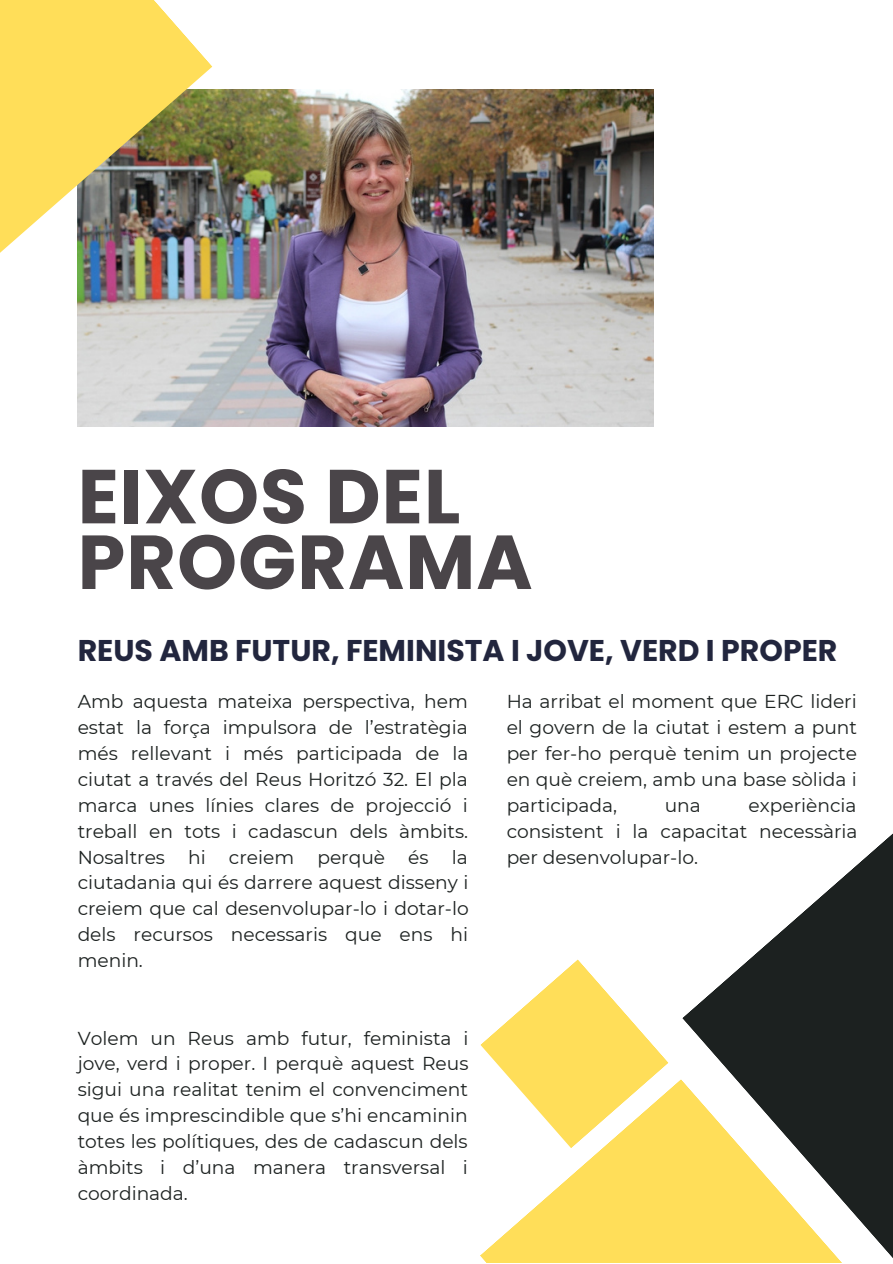
<style>
.page{position:relative;width:893px;height:1264px;background:#fff}
.page>*{position:absolute;margin:0;border:0;box-sizing:border-box;transform-origin:0 0}
.t1{font:700 76.35px/65.6px "Poppins";letter-spacing:.015em;color:#4a4549}
.t2{font:700 30px "Poppins";color:#22263e}
.t3{font:18.6px/25.8px "Montserrat";color:#1c2120;text-align:justify}
</style>
<div class="page">
<svg style="left:480px;top:1079px;width:202px;height:183px;fill:#ffde59"></svg>
<svg style="left:480px;top:959px;width:188px;height:189px"></svg>
<svg style="left:682px;top:834px;width:210px;height:428px"></svg>
<img style="left:78px;top:89px;width:575px;height:337px">
<img style="left:0;top:0;width:212px;height:273px">
<h1 class="t1" style="left:78px;top:464px;width:456px">EIXOS DEL<br>PROGRAMA</h1>
<h2 class="t2" style="left:78px;top:629px;width:761px">REUS AMB FUTUR, FEMINISTA I JOVE, VERD I PROPER</h2>
<p class="t3" style="left:78px;top:688px;width:392px">Amb aquesta mateixa perspectiva, hem estat la força impulsora de l’estratègia més rellevant i més participada de la ciutat a través del Reus Horitzó 32. El pla marca unes línies clares de projecció i treball en tots i cadascun dels àmbits.<br>Nosaltres hi creiem perquè és la ciutadania qui és darrere aquest disseny i creiem que cal desenvolupar-lo i dotar-lo dels recursos necessaris que ens hi menin.</p>
<p class="t3" style="left:78px;top:1024px;width:392px">Volem un Reus amb futur, feminista i jove, verd i proper. I perquè aquest Reus sigui una realitat tenim el convenciment que és imprescindible que s’hi encaminin totes les polítiques, des de cadascun dels àmbits i d’una manera transversal i coordinada.</p>
<p class="t3" style="left:506px;top:688px;width:352px">Ha arribat el moment que ERC lideri el govern de la ciutat i estem a punt per fer-ho perquè tenim un projecte en què creiem, amb una base sòlida i participada,</p>
<p class="t3" style="left:506px;top:792px;width:352px;text-indent:242px">experiència consistent i la capacitat necessària per desenvolupar-lo.</p>
<p class="t3" style="left:664px;top:792px;width:38px">una</p>
</div>
